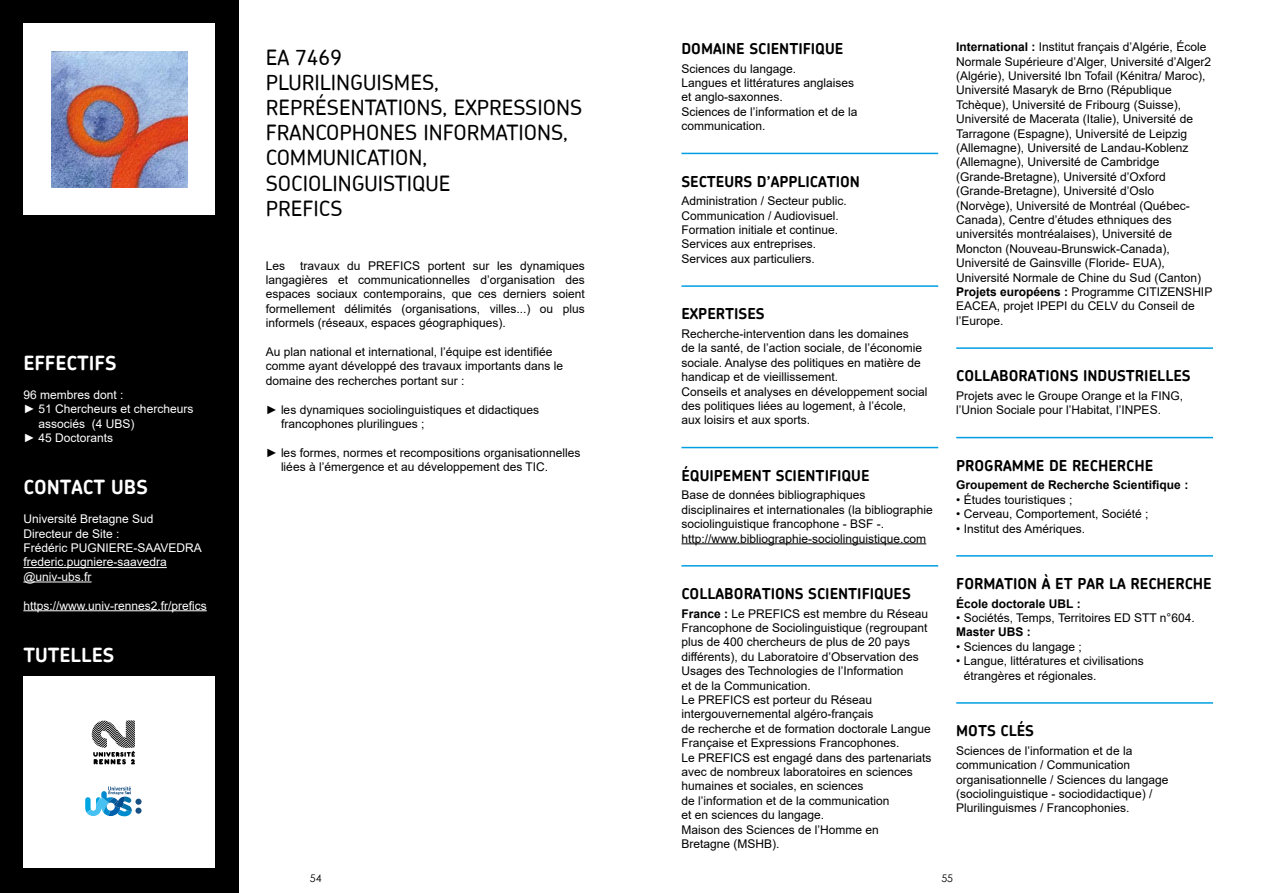
<style>
.page{position:relative;width:1263px;height:893px;background:#fff}
.page>*{position:absolute;margin:0;border:0;box-sizing:border-box;transform-origin:0 0}
.t1{font:500 21px/25.2px "Chevin";color:#000}
.t2{font:700 19.5px "Chevin";color:#fff}
.t3{font:700 15px "Chevin";color:#000}
.t4{font:12px/14.4px "Arial";color:#000}
.t5{font:12px/14.4px "Arial";color:#fff}
.t6{font:700 12px "Arial";color:#000}
.t7{font:10.5px "Century Gothic";color:#000}
.s1{font-weight:700}
</style>
<div class="page">
<div style="left:0;top:0;width:238px;height:893px;background:#000"></div>
<div style="left:23px;top:23px;width:192px;height:192px;background:#fff"></div>
<img style="left:51px;top:51px;width:136px;height:136px">
<div style="left:23px;top:676px;width:192px;height:191px;background:#fff"></div>
<hr style="left:681px;top:153px;width:257px;height:1px;background:#009fe3">
<hr style="left:681px;top:285px;width:257px;height:2px;background:#009fe3">
<hr style="left:681px;top:447px;width:257px;height:1px;background:#009fe3">
<hr style="left:681px;top:543px;width:245px;height:1px;background:#000">
<hr style="left:681px;top:565px;width:257px;height:2px;background:#009fe3">
<hr style="left:956px;top:347px;width:257px;height:2px;background:#009fe3">
<hr style="left:956px;top:437px;width:257px;height:1px;background:#009fe3">
<hr style="left:956px;top:555px;width:257px;height:2px;background:#009fe3">
<hr style="left:956px;top:702px;width:257px;height:2px;background:#009fe3">
<hr style="left:23px;top:567px;width:144px;height:1px;background:#fff">
<hr style="left:23px;top:581px;width:69px;height:1px;background:#fff">
<hr style="left:23px;top:610px;width:184px;height:1px;background:#fff">
<div style="left:135px;top:799px;width:7px;height:6px;background:#174f81;border-radius:50%"></div>
<div style="left:135px;top:808px;width:7px;height:6px;background:#174f81;border-radius:50%"></div>
<svg style="left:85px;top:786px;width:47px;height:30px"></svg>
<svg style="left:92px;top:720px;width:43px;height:44px"></svg>
<h2 class="t2" style="left:23px;top:350px;width:95px">EFFECTIFS</h2>
<p class="t5" style="left:23px;top:388px;width:102px">96 membres dont :</p>
<p class="t5" style="left:23px;top:402px;width:171px">► 51 Chercheurs et chercheurs</p>
<p class="t5" style="left:39px;top:416px;width:98px">associés (4 UBS)</p>
<p class="t5" style="left:23px;top:431px;width:91px">► 45 Doctorants</p>
<h2 class="t2" style="left:23px;top:474px;width:126px">CONTACT UBS</h2>
<p class="t5" style="left:23px;top:512px;width:180px">Université Bretagne Sud<br>Directeur de Site :<br>Frédéric PUGNIERE-SAAVEDRA frederic.pugniere-saavedra @univ-ubs.fr</p>
<p class="t5" style="left:23px;top:598px;width:185px">https://www.univ-rennes2.fr/prefics</p>
<h2 class="t2" style="left:23px;top:642px;width:92px">TUTELLES</h2>
<h1 class="t1" style="left:266px;top:44px;width:318px">EA 7469<br>PLURILINGUISMES,<br>REPRÉSENTATIONS, EXPRESSIONS<br>FRANCOPHONES INFORMATIONS,<br>COMMUNICATION,<br>SOCIOLINGUISTIQUE<br>PREFICS</h1>
<p class="t4" style="left:266px;top:258px;width:320px;text-align:justify;text-indent:35px">travaux du PREFICS portent sur les dynamiques langagières et communicationnelles d’organisation des espaces sociaux contemporains, que ces derniers soient formellement délimités (organisations, villes...) ou plus informels (réseaux, espaces géographiques).</p>
<p class="t4" style="left:266px;top:345px;width:299px">Au plan national et international, l’équipe est identifiée comme ayant développé des travaux importants dans le domaine des recherches portant sur :</p>
<p class="t4" style="left:281px;top:402px;width:260px;text-indent:-15px">► les dynamiques sociolinguistiques et didactiques francophones plurilingues ;</p>
<p class="t4" style="left:281px;top:445px;width:301px;text-indent:-15px">► les formes, normes et recompositions organisationnelles liées à l’émergence et au développement des TIC.</p>
<p class="t4" style="left:266px;top:258px;width:21px">Les</p>
<p class="t3" style="left:681px;top:39px;width:163px">DOMAINE SCIENTIFIQUE</p>
<p class="t4" style="left:681px;top:61px;width:178px">Sciences du langage.<br>Langues et littératures anglaises et anglo-saxonnes.<br>Sciences de l’information et de la communication.</p>
<p class="t3" style="left:681px;top:171px;width:180px">SECTEURS D’APPLICATION</p>
<p class="t4" style="left:681px;top:194px;width:167px">Administration / Secteur public.<br>Communication / Audiovisuel.<br>Formation initiale et continue.<br>Services aux entreprises.<br>Services aux particuliers.</p>
<p class="t3" style="left:681px;top:304px;width:85px">EXPERTISES</p>
<p class="t4" style="left:681px;top:327px;width:248px">Recherche-intervention dans les domaines<br>de la santé, de l’action sociale, de l’économie sociale. Analyse des politiques en matière de handicap et de vieillissement.<br>Conseils et analyses en développement social des politiques liées au logement, à l’école, aux loisirs et aux sports.</p>
<p class="t3" style="left:681px;top:465px;width:190px">ÉQUIPEMENT SCIENTIFIQUE</p>
<p class="t4" style="left:681px;top:488px;width:253px">Base de données bibliographiques disciplinaires et internationales (la bibliographie sociolinguistique francophone - BSF -. http://www.bibliographie-sociolinguistique.com</p>
<p class="t3" style="left:681px;top:584px;width:231px">COLLABORATIONS SCIENTIFIQUES</p>
<p class="t4" style="left:681px;top:606px;width:252px"><span class="s1">France :</span> Le PREFICS est membre du Réseau Francophone de Sociolinguistique (regroupant plus de 400 chercheurs de plus de 20 pays différents), du Laboratoire d’Observation des Usages des Technologies de l’Information<br>et de la Communication.<br>Le PREFICS est porteur du Réseau intergouvernemental algéro-français<br>de recherche et de formation doctorale Langue Française et Expressions Francophones.<br>Le PREFICS est engagé dans des partenariats avec de nombreux laboratoires en sciences humaines et sociales, en sciences<br>de l’information et de la communication<br>et en sciences du langage.<br>Maison des Sciences de l’Homme en<br>Bretagne (MSHB).</p>
<p class="t4" style="left:956px;top:40px;width:258px"><span class="s1">International :</span> Institut français d’Algérie, École Normale Supérieure d’Alger, Université d’Alger2 (Algérie), Université Ibn Tofail (Kénitra/ Maroc), Université Masaryk de Brno (République Tchèque), Université de Fribourg (Suisse), Université de Macerata (Italie), Université de Tarragone (Espagne), Université de Leipzig (Allemagne), Université de Landau-Koblenz (Allemagne), Université de Cambridge (Grande-Bretagne), Université d’Oxford (Grande-Bretagne), Université d’Oslo (Norvège), Université de Montréal (Québec-Canada), Centre d’études ethniques des universités montréalaises), Université de Moncton (Nouveau-Brunswick-Canada), Université de Gainsville (Floride- EUA), Université Normale de Chine du Sud (Canton)<br><span class="s1">Projets européens :</span> Programme CITIZENSHIP EACEA, projet IPEPI du CELV du Conseil de l’Europe.</p>
<p class="t3" style="left:956px;top:366px;width:236px">COLLABORATIONS INDUSTRIELLES</p>
<p class="t4" style="left:956px;top:389px;width:228px">Projets avec le Groupe Orange et la FING, l’Union Sociale pour l’Habitat, l’INPES.</p>
<p class="t3" style="left:956px;top:455px;width:198px">PROGRAMME DE RECHERCHE</p>
<p class="t6" style="left:956px;top:479px;width:234px">Groupement de Recherche Scientifique :</p>
<p class="t4" style="left:956px;top:492px;width:118px">• Études touristiques ;</p>
<p class="t4" style="left:956px;top:507px;width:194px">• Cerveau, Comportement, Société ;</p>
<p class="t4" style="left:956px;top:521px;width:130px">• Institut des Amériques.</p>
<p class="t3" style="left:956px;top:574px;width:257px">FORMATION À ET PAR LA RECHERCHE</p>
<p class="t6" style="left:956px;top:597px;width:126px">École doctorale UBL :</p>
<p class="t4" style="left:956px;top:611px;width:240px">• Sociétés, Temps, Territoires ED STT n°604.</p>
<p class="t6" style="left:956px;top:626px;width:76px">Master UBS :</p>
<p class="t4" style="left:956px;top:639px;width:127px">• Sciences du langage ;</p>
<p class="t4" style="left:964px;top:654px;width:182px;text-indent:-8px">• Langue, littératures et civilisations étrangères et régionales.</p>
<p class="t3" style="left:956px;top:721px;width:79px">MOTS CLÉS</p>
<p class="t4" style="left:956px;top:743px;width:214px">Sciences de l’information et de la communication / Communication organisationnelle / Sciences du langage (sociolinguistique - sociodidactique) / Plurilinguismes / Francophonies.</p>
<p class="t7" style="left:310px;top:871px;width:13px">54</p>
<p class="t7" style="left:941px;top:871px;width:13px">55</p>
</div>
